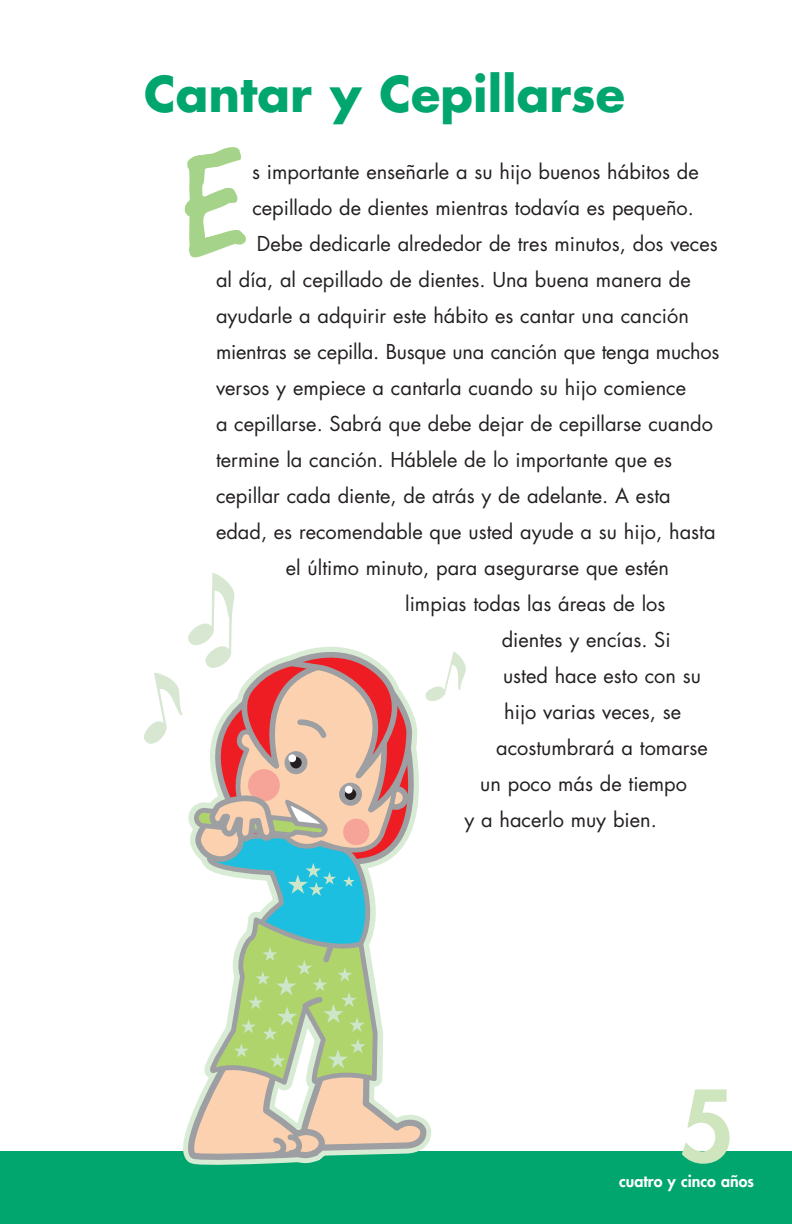
<style>
.page{position:relative;width:792px;height:1224px;background:#fff}
.page>*{position:absolute;margin:0;border:0;box-sizing:border-box;transform-origin:0 0}
.t1{font:800 96px "Futura";color:#cee5bd}
.t2{font:700 48px "Futura";color:#00a66e}
.t3{font:20px "Futura";color:#231f20}
.t4{font:800 16px "Futura";color:#fff}
</style>
<div class="page">
<div style="left:0;top:1152px;width:792px;height:72px;background:#00a66e"></div>
<img style="left:184px;top:147px;width:62px;height:111px">
<svg style="left:144px;top:573px;width:324px;height:592px"></svg>
<h2 class="t2" style="left:144px;top:72px;width:483px">Cantar y Cepillarse</h2>
<p class="t3" style="left:252px;top:162px;width:448px">s importante enseñarle a su hijo buenos hábitos de</p>
<p class="t3" style="left:252px;top:198px;width:443px">cepillado de dientes mientras todavía es pequeño.</p>
<p class="t3" style="left:257px;top:234px;width:462px">Debe dedicarle alrededor de tres minutos, dos veces</p>
<p class="t3" style="left:216px;top:270px;width:476px">al día, al cepillado de dientes. Una buena manera de</p>
<p class="t3" style="left:216px;top:306px;width:474px">ayudarle a adquirir este hábito es cantar una canción</p>
<p class="t3" style="left:216px;top:342px;width:505px">mientras se cepilla. Busque una canción que tenga muchos</p>
<p class="t3" style="left:216px;top:378px;width:472px">versos y empiece a cantarla cuando su hijo comience</p>
<p class="t3" style="left:216px;top:414px;width:499px">a cepillarse. Sabrá que debe dejar de cepillarse cuando</p>
<p class="t3" style="left:216px;top:450px;width:458px">termine la canción. Háblele de lo importante que es</p>
<p class="t3" style="left:216px;top:486px;width:456px">cepillar cada diente, de atrás y de adelante. A esta</p>
<p class="t3" style="left:216px;top:522px;width:501px">edad, es recomendable que usted ayude a su hijo, hasta</p>
<p class="t3" style="left:286px;top:558px;width:385px">el último minuto, para asegurarse que estén</p>
<p class="t3" style="left:405px;top:594px;width:262px">limpias todas las áreas de los</p>
<p class="t3" style="left:502px;top:630px;width:170px">dientes y encías. Si</p>
<p class="t3" style="left:503px;top:666px;width:199px">usted hace esto con su</p>
<p class="t3" style="left:504px;top:702px;width:178px">hijo varias veces, se</p>
<p class="t3" style="left:496px;top:738px;width:213px">acostumbrará a tomarse</p>
<p class="t3" style="left:480px;top:774px;width:208px">un poco más de tiempo</p>
<p class="t3" style="left:464px;top:810px;width:194px">y a hacerlo muy bien.</p>
<h1 class="t1" style="left:679px;top:1080px;width:57px">5</h1>
<p class="t4" style="left:619px;top:1174px;width:136px">cuatro y cinco años</p>
</div>
